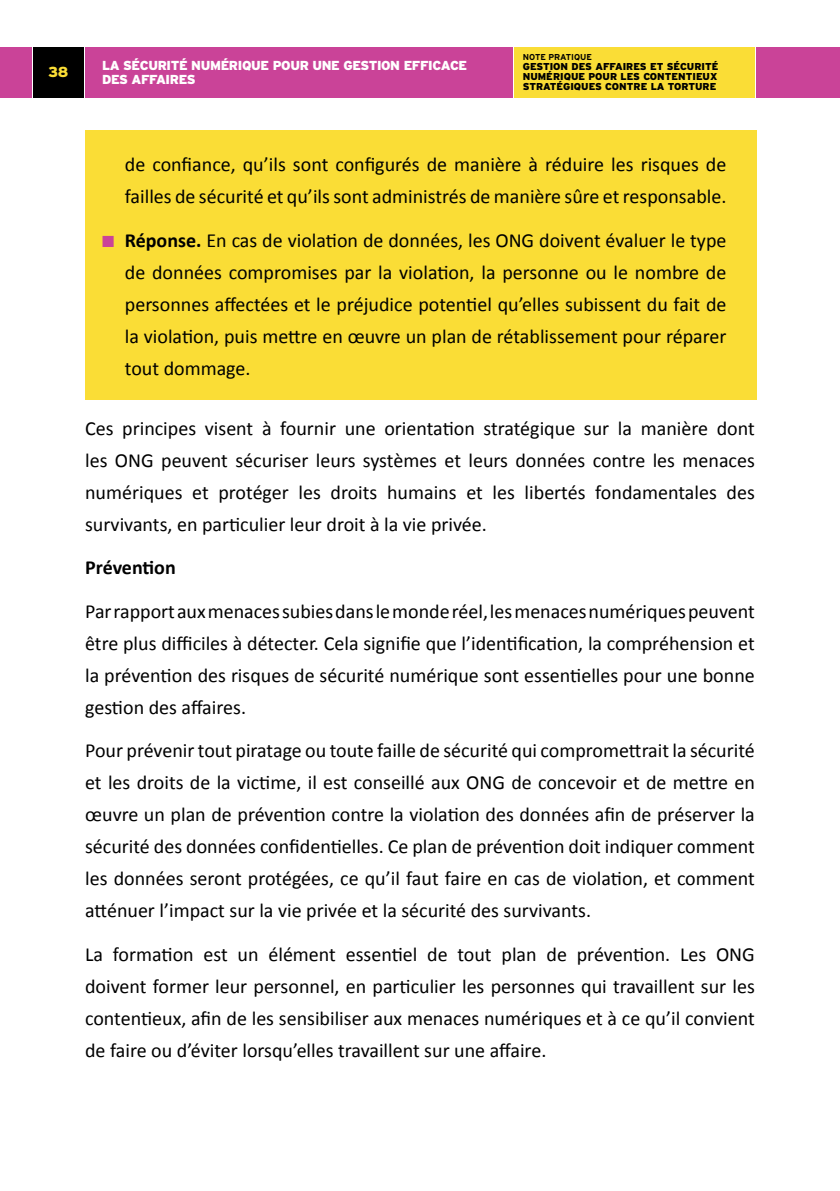
<style>
.page{position:relative;width:840px;height:1191px;background:#fff}
.page>*{position:absolute;margin:0;border:0;box-sizing:border-box;transform-origin:0 0}
.t1{font:20px/32px "Calibri";color:#000;text-align:justify}
.t2{font:700 20px "Calibri";letter-spacing:-.005em;color:#000}
.t3{font:900 14.6px "Interstate";color:#fadd36}
.t4{font:900 13px/14px "Interstate";letter-spacing:-.03em;color:#fff}
.t5{font:900 10px/10px "Interstate";color:#000;text-align:justify}
.t6{font:700 8.6px "Interstate";color:#000}
.s1{color:#ca4398}
.s2{font-weight:700}
</style>
<div class="page">
<div style="left:85px;top:47px;width:427px;height:51px;background:#ca4398"></div>
<div style="left:755px;top:47px;width:84px;height:51px;background:#ca4398"></div>
<div style="left:0;top:47px;width:31px;height:51px;background:#ca4398"></div>
<div style="left:33px;top:47px;width:51px;height:51px;background:#000"></div>
<div style="left:514px;top:47px;width:240px;height:51px;background:#fadd36"></div>
<div style="left:85px;top:130px;width:670px;height:270px;background:#fadd36"></div>
<p class="t3" style="left:48px;top:64px;width:22px">38</p>
<p class="t4" style="left:102px;top:59px;width:366px">LA SÉCURITÉ NUMÉRIQUE POUR UNE GESTION EFFICACE<br>DES AFFAIRES</p>
<p class="t6" style="left:522px;top:52px;width:71px">NOTE PRATIQUE</p>
<p class="t5" style="left:522px;top:61px;width:197px">GESTION DES AFFAIRES ET SÉCURITÉ NUMÉRIQUE POUR LES CONTENTIEUX STRATÉGIQUES CONTRE LA TORTURE</p>
<p class="t1" style="left:125px;top:148px;width:602px">de confiance, qu’ils sont configurés de manière à réduire les risques de failles de sécurité et qu’ils sont administrés de manière sûre et responsable.</p>
<p class="t1" style="left:125px;top:223px;width:602px;text-indent:-23px"><span class="s1">■</span> <span class="s2">Réponse.</span> En cas de violation de données, les ONG doivent évaluer le type de données compromises par la violation, la personne ou le nombre de personnes affectées et le préjudice potentiel qu’elles subissent du fait de la violation, puis mettre en œuvre un plan de rétablissement pour réparer tout dommage.</p>
<p class="t1" style="left:85px;top:411px;width:670px">Ces principes visent à fournir une orientation stratégique sur la manière dont les ONG peuvent sécuriser leurs systèmes et leurs données contre les menaces numériques et protéger les droits humains et les libertés fondamentales des survivants, en particulier leur droit à la vie privée.</p>
<p class="t2" style="left:85px;top:555px;width:92px">Prévention</p>
<p class="t1" style="left:85px;top:594px;width:670px">Par rapport aux menaces subies dans le monde réel, les menaces numériques peuvent être plus difficiles à détecter. Cela signifie que l’identification, la compréhension et la prévention des risques de sécurité numérique sont essentielles pour une bonne gestion des affaires.</p>
<p class="t1" style="left:85px;top:733px;width:670px">Pour prévenir tout piratage ou toute faille de sécurité qui compromettrait la sécurité et les droits de la victime, il est conseillé aux ONG de concevoir et de mettre en œuvre un plan de prévention contre la violation des données afin de préserver la sécurité des données confidentielles. Ce plan de prévention doit indiquer comment les données seront protégées, ce qu’il faut faire en cas de violation, et comment atténuer l’impact sur la vie privée et la sécurité des survivants.</p>
<p class="t1" style="left:85px;top:937px;width:670px">La formation est un élément essentiel de tout plan de prévention. Les ONG doivent former leur personnel, en particulier les personnes qui travaillent sur les contentieux, afin de les sensibiliser aux menaces numériques et à ce qu’il convient de faire ou d’éviter lorsqu’elles travaillent sur une affaire.</p>
</div>
